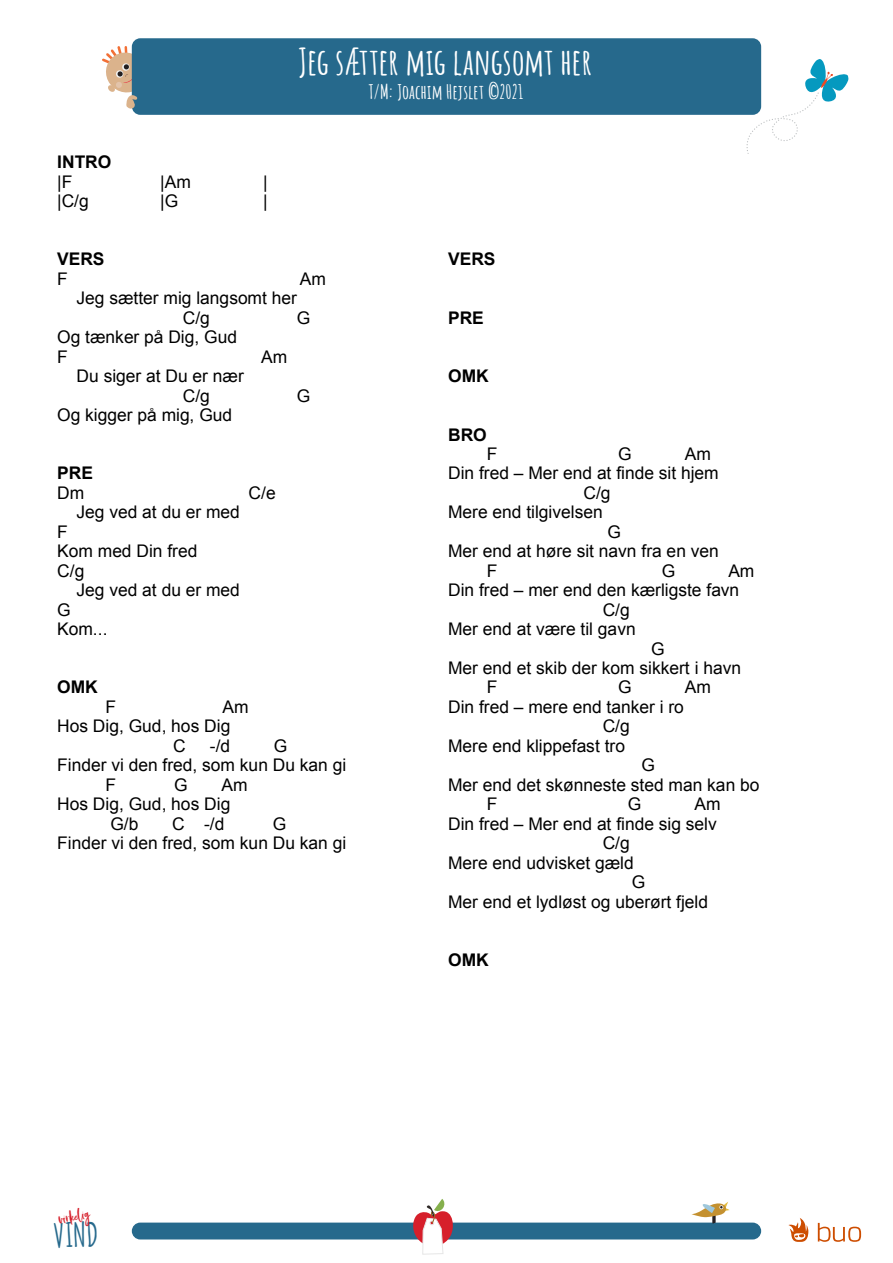
<style>
.page{position:relative;width:893px;height:1263px;background:#fff}
.page>*{position:absolute;margin:0;border:0;box-sizing:border-box;transform-origin:0 0}
.VV_Titel{font:700 36px "Amatic SC";letter-spacing:-.01em;color:#fff}
.t1{font:700 32.7px "Amatic SC";color:#26698c}
.t2{font:25.95px "Bellamy";color:#d61f2b}
.T_M{font:700 19.5px "Amatic SC";color:#fff}
.t3{font:17.4px/19.5px "Arial";color:#000}
.t4{font:700 17.4px/19.5px "Arial";color:#000}
.s1{font-weight:400}
</style>
<div class="page">
<svg style="left:746px;top:53px;width:103px;height:101px"></svg>
<svg style="left:818px;top:1223px;width:43px;height:19px"></svg>
<svg style="left:788px;top:1218px;width:20px;height:24px"></svg>
<div style="left:132px;top:38px;width:629px;height:77px;background:#26698c;border-radius:9px"></div>
<div style="left:132px;top:1222px;width:629px;height:17px;background:#26698c;border-radius:8px"></div>
<svg style="left:102px;top:46px;width:36px;height:64px"></svg>
<svg style="left:410px;top:1199px;width:45px;height:55px"></svg>
<svg style="left:691px;top:1202px;width:39px;height:21px"></svg>
<p class="t4" style="left:57px;top:152px;width:56px">INTRO <span class="s1">|F</span></p>
<p class="t3" style="left:160px;top:173px;width:32px">|Am</p>
<p class="t3" style="left:263px;top:173px;width:6px">|</p>
<p class="t3" style="left:57px;top:193px;width:33px">|C/g</p>
<p class="t3" style="left:160px;top:193px;width:20px">|G</p>
<p class="t3" style="left:263px;top:193px;width:6px">|</p>
<p class="t4" style="left:57px;top:250px;width:49px">VERS<br><span class="s1">F</span></p>
<p class="VV_Titel" style="left:299px;top:34px;width:295px">Jeg sætter mig langsomt her</p>
<p class="T_M" style="left:369px;top:77px;width:156px">T/M: Joachim Hejslet ©2021</p>
<p class="t3" style="left:300px;top:270px;width:28px">Am</p>
<p class="t4" style="left:448px;top:250px;width:49px">VERS</p>
<p class="t3" style="left:183px;top:290px;width:116px;text-indent:-106px">Jeg sætter mig langsomt her<br>C/g</p>
<p class="t3" style="left:297px;top:309px;width:15px">G</p>
<p class="t3" style="left:57px;top:329px;width:181px">Og tænker på Dig, Gud<br>F</p>
<p class="t3" style="left:183px;top:368px;width:63px;text-indent:-106px">Du siger at Du er nær<br>C/g</p>
<p class="t3" style="left:57px;top:407px;width:176px">Og kigger på mig, Gud</p>
<p class="t3" style="left:261px;top:348px;width:28px">Am</p>
<p class="t3" style="left:297px;top:387px;width:15px">G</p>
<p class="t4" style="left:57px;top:464px;width:37px">PRE<br><span class="s1">Dm</span></p>
<p class="t3" style="left:77px;top:504px;width:165px">Jeg ved at du er med</p>
<p class="t3" style="left:57px;top:523px;width:12px">F</p>
<p class="t3" style="left:57px;top:543px;width:142px">Kom med Din fred</p>
<p class="t3" style="left:57px;top:562px;width:29px">C/g</p>
<p class="t3" style="left:77px;top:582px;width:165px">Jeg ved at du er med</p>
<p class="t3" style="left:57px;top:601px;width:15px">G</p>
<p class="t3" style="left:57px;top:621px;width:52px">Kom...</p>
<p class="t3" style="left:249px;top:484px;width:29px">C/e</p>
<p class="t4" style="left:57px;top:678px;width:42px">OMK</p>
<p class="t3" style="left:106px;top:698px;width:12px">F</p>
<p class="t3" style="left:222px;top:698px;width:28px">Am</p>
<p class="t3" style="left:57px;top:718px;width:175px">Hos Dig, Gud, hos Dig</p>
<p class="t3" style="left:173px;top:737px;width:14px">C</p>
<p class="t3" style="left:210px;top:737px;width:22px">-/d</p>
<p class="t3" style="left:274px;top:737px;width:15px">G</p>
<p class="t3" style="left:57px;top:757px;width:290px">Finder vi den fred, som kun Du kan gi</p>
<p class="t3" style="left:106px;top:776px;width:12px">F</p>
<p class="t3" style="left:174px;top:776px;width:15px">G</p>
<p class="t3" style="left:221px;top:776px;width:28px">Am</p>
<p class="t3" style="left:57px;top:796px;width:175px">Hos Dig, Gud, hos Dig</p>
<p class="t3" style="left:110px;top:815px;width:30px">G/b</p>
<p class="t3" style="left:172px;top:815px;width:54px">C -/d</p>
<p class="t3" style="left:57px;top:815px;width:290px;text-indent:215px">G<br>Finder vi den fred, som kun Du kan gi</p>
<h3 class="t2" style="left:57px;top:1208px;width:33px;rotate:-10deg">virkelig</h3>
<h2 class="t1" style="left:53px;top:1210px;width:47px;rotate:-1deg">VIND</h2>
<p class="t4" style="left:448px;top:308px;width:37px">PRE</p>
<p class="t4" style="left:448px;top:366px;width:42px">OMK</p>
<p class="t4" style="left:487px;top:425px;width:12px;text-indent:-39px">BRO<br><span class="s1">F</span></p>
<p class="t3" style="left:618px;top:446px;width:15px">G</p>
<p class="t3" style="left:685px;top:446px;width:28px">Am</p>
<p class="t3" style="left:448px;top:465px;width:272px">Din fred – Mer end at finde sit hjem</p>
<p class="t3" style="left:583px;top:484px;width:29px">C/g</p>
<p class="t3" style="left:448px;top:504px;width:156px">Mere end tilgivelsen</p>
<p class="t3" style="left:608px;top:523px;width:15px">G</p>
<p class="t3" style="left:448px;top:543px;width:272px">Mer end at høre sit navn fra en ven</p>
<p class="t3" style="left:487px;top:562px;width:12px">F</p>
<p class="t3" style="left:662px;top:562px;width:15px">G</p>
<p class="t3" style="left:728px;top:562px;width:28px">Am</p>
<p class="t3" style="left:448px;top:582px;width:293px">Din fred – mer end den kærligste favn</p>
<p class="t3" style="left:603px;top:601px;width:29px">C/g</p>
<p class="t3" style="left:448px;top:621px;width:189px">Mer end at være til gavn</p>
<p class="t3" style="left:651px;top:640px;width:15px">G</p>
<p class="t3" style="left:448px;top:660px;width:294px">Mer end et skib der kom sikkert i havn</p>
<p class="t3" style="left:487px;top:679px;width:12px">F</p>
<p class="t3" style="left:618px;top:679px;width:15px">G</p>
<p class="t3" style="left:685px;top:679px;width:28px">Am</p>
<p class="t3" style="left:448px;top:698px;width:237px">Din fred – mere end tanker i ro</p>
<p class="t3" style="left:603px;top:718px;width:29px">C/g</p>
<p class="t3" style="left:448px;top:737px;width:178px">Mere end klippefast tro</p>
<p class="t3" style="left:641px;top:757px;width:15px">G</p>
<p class="t3" style="left:448px;top:776px;width:313px">Mer end det skønneste sted man kan bo</p>
<p class="t3" style="left:487px;top:796px;width:12px">F</p>
<p class="t3" style="left:628px;top:796px;width:15px">G</p>
<p class="t3" style="left:695px;top:796px;width:28px">Am</p>
<p class="t3" style="left:448px;top:815px;width:270px">Din fred – Mer end at finde sig selv</p>
<p class="t3" style="left:603px;top:835px;width:29px">C/g</p>
<p class="t3" style="left:448px;top:854px;width:187px">Mere end udvisket gæld</p>
<p class="t3" style="left:632px;top:874px;width:15px">G</p>
<p class="t3" style="left:448px;top:893px;width:261px">Mer end et lydløst og uberørt fjeld</p>
<p class="t4" style="left:448px;top:950px;width:42px">OMK</p>
</div>
